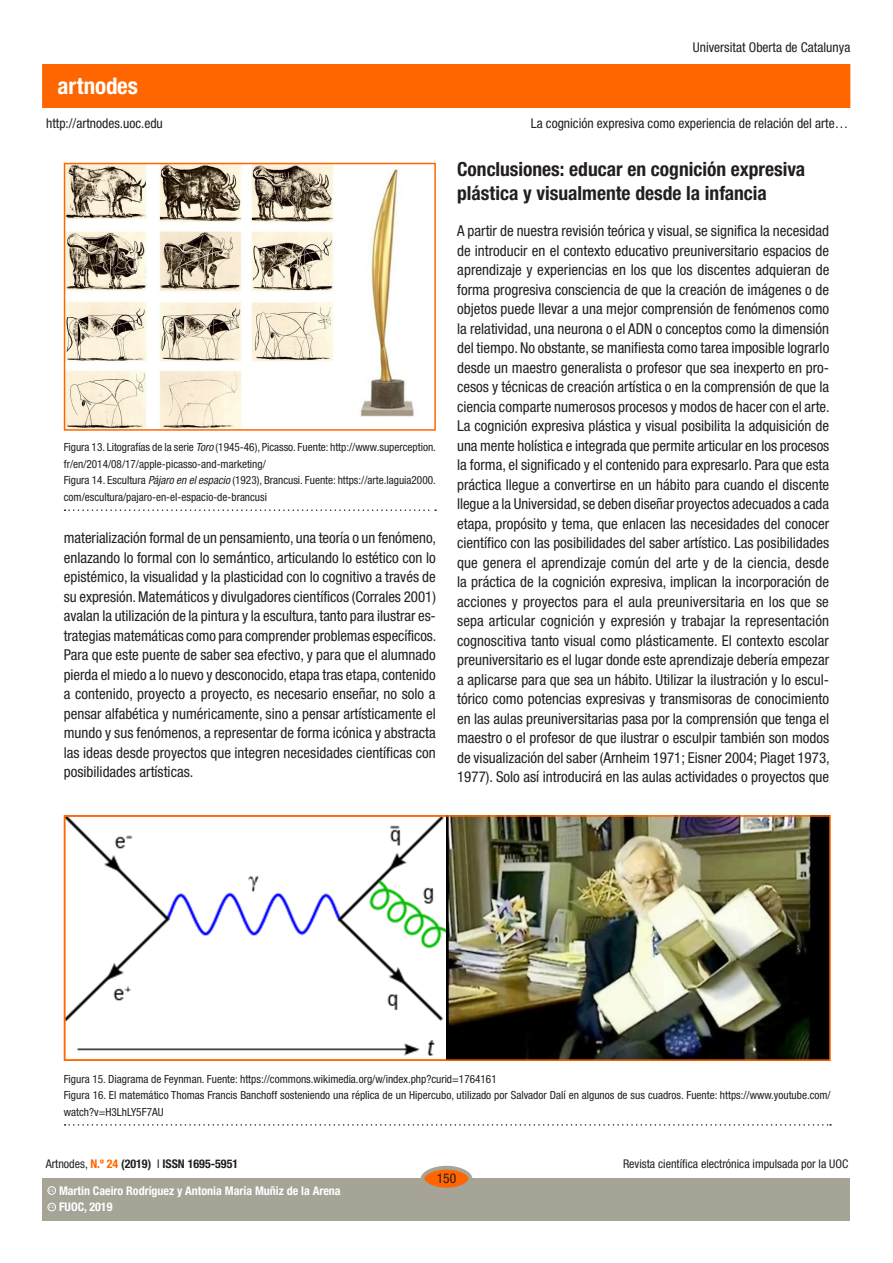
<style>
.page{position:relative;width:893px;height:1263px;background:#fff}
.page>*{position:absolute;margin:0;border:0;box-sizing:border-box;transform-origin:0 0}
.t1{font:700 condensed 22.95px "Helvetica Neue LT Std";color:#fff}
.SUBTITOLS{font:700 condensed 19.5px/24px "Helvetica Neue LT Std";color:#231f20}
.text_general_primerp{font:condensed 15px/19.5px "Helvetica Neue LT Std";color:#231f20;text-align:justify}
.text_general{font:condensed 15px/19.5px "Helvetica Neue LT Std";color:#231f20;text-align:justify}
.t2{font:condensed 13.5px "Helvetica Neue LT Std";color:#231f20}
.t3{font:700 condensed 12px "Helvetica Neue LT Std";color:#fff}
.t4{font:condensed 12px "Helvetica Neue LT Std";color:#231f20}
.t5{font:700 condensed 12px "Helvetica Neue LT Std";color:#231f20}
.PEUSDEFOTO{font:condensed 11.25px/16.5px "Helvetica Neue LT Std";color:#231f20}
.t6{font:600 3.9px "Adobe Caslon Pro";color:#fff}
.s1{font-style:italic}
.s2{font-weight:400}
.s3{color:#f60}
</style>
<div class="page">
<div style="left:43px;top:65px;width:807px;height:42px;background:#f60"></div>
<div style="left:43px;top:1178px;width:807px;height:42px;background:#a6a397"></div>
<div style="left:422px;top:1168px;width:48px;height:21px;background:#f60;border-radius:50%"></div>
<div style="left:421px;top:1166px;width:51px;height:25px;border:4px solid #a6a397;border-radius:50%"></div>
<div style="left:48px;top:1203px;width:8px;height:8px;border:1px solid #fff;border-radius:50%"></div>
<div style="left:48px;top:1186px;width:8px;height:8px;border:1px solid #fff;border-radius:50%"></div>
<svg style="left:65px;top:509px;width:371px;height:2px"></svg>
<img style="left:67px;top:166px;width:266px;height:262px">
<img style="left:360px;top:169px;width:54px;height:248px">
<div style="left:64px;top:163px;width:372px;height:268px;border:2px solid #f60"></div>
<svg style="left:65px;top:1124px;width:766px;height:2px"></svg>
<img style="left:67px;top:818px;width:761px;height:240px">
<div style="left:64px;top:815px;width:767px;height:246px;border:2px solid #f60"></div>
<h1 class="t1" style="left:58px;top:72px;width:82px">artnodes</h1>
<p class="t2" style="left:46px;top:115px;width:118px">http://artnodes.uoc.edu</p>
<p class="PEUSDEFOTO" style="left:64px;top:439px;width:374px">Figura 13. Litografías de la serie <span class="s1">Toro</span> (1945-46), Picasso. Fuente: http://www.superception. fr/en/2014/08/17/apple-picasso-and-marketing/</p>
<p class="PEUSDEFOTO" style="left:64px;top:472px;width:374px">Figura 14. Escultura <span class="s1">Pájaro en el espacio</span> (1923), Brancusi. Fuente: https://arte.laguia2000. com/escultura/pajaro-en-el-espacio-de-brancusi</p>
<p class="text_general" style="left:64px;top:528px;width:374px">materialización formal de un pensamiento, una teoría o un fenómeno, enlazando lo formal con lo semántico, articulando lo estético con lo epistémico, la visualidad y la plasticidad con lo cognitivo a través de su expresión. Matemáticos y divulgadores científicos (Corrales 2001) avalan la utilización de la pintura y la escultura, tanto para ilustrar es&shy;trategias matemáticas como para comprender problemas específicos.<br>Para que este puente de saber sea efectivo, y para que el alumnado pierda el miedo a lo nuevo y desconocido, etapa tras etapa, contenido a contenido, proyecto a proyecto, es necesario enseñar, no solo a pensar alfabética y numéricamente, sino a pensar artísticamente el mundo y sus fenómenos, a representar de forma icónica y abstracta las ideas desde proyectos que integren necesidades científicas con posibilidades artísticas.</p>
<p class="t2" style="left:693px;top:40px;width:159px">Universitat Oberta de Catalunya</p>
<p class="t2" style="left:531px;top:115px;width:319px">La cognición expresiva como experiencia de relación del arte…</p>
<p class="SUBTITOLS" style="left:457px;top:156px;width:349px">Conclusiones: educar en cognición expresiva plástica y visualmente desde la infancia</p>
<p class="text_general_primerp" style="left:457px;top:221px;width:374px">A partir de nuestra revisión teórica y visual, se significa la necesidad de introducir en el contexto educativo preuniversitario espacios de aprendizaje y experiencias en los que los discentes adquieran de forma progresiva consciencia de que la creación de imágenes o de objetos puede llevar a una mejor comprensión de fenómenos como la relatividad, una neurona o el ADN o conceptos como la dimensión del tiempo. No obstante, se manifiesta como tarea imposible lograrlo desde un maestro generalista o profesor que sea inexperto en pro&shy;cesos y técnicas de creación artística o en la comprensión de que la ciencia comparte numerosos procesos y modos de hacer con el arte.<br>La cognición expresiva plástica y visual posibilita la adquisición de una mente holística e integrada que permite articular en los procesos la forma, el significado y el contenido para expresarlo. Para que esta práctica llegue a convertirse en un hábito para cuando el discente llegue a la Universidad, se deben diseñar proyectos adecuados a cada etapa, propósito y tema, que enlacen las necesidades del conocer científico con las posibilidades del saber artístico. Las posibilidades que genera el aprendizaje común del arte y de la ciencia, desde la práctica de la cognición expresiva, implican la incorporación de acciones y proyectos para el aula preuniversitaria en los que se sepa articular cognición y expresión y trabajar la representación cognoscitiva tanto visual como plásticamente. El contexto escolar preuniversitario es el lugar donde este aprendizaje debería empezar a aplicarse para que sea un hábito. Utilizar la ilustración y lo escul&shy;tórico como potencias expresivas y transmisoras de conocimiento en las aulas preuniversitarias pasa por la comprensión que tenga el maestro o el profesor de que ilustrar o esculpir también son modos de visualización del saber (Arnheim 1971; Eisner 2004; Piaget 1973, 1977). Solo así introducirá en las aulas actividades o proyectos que</p>
<p class="PEUSDEFOTO" style="left:64px;top:1070px;width:434px">Figura 15. Diagrama de Feynman. Fuente: https://commons.wikimedia.org/w/index.php?curid=1764161</p>
<p class="PEUSDEFOTO" style="left:64px;top:1087px;width:768px">Figura 16. El matemático Thomas Francis Banchoff sosteniendo una réplica de un Hipercubo, utilizado por Salvador Dalí en algunos de sus cuadros. Fuente: https://www.youtube.com/ watch?v=H3LhLY5F7AU</p>
<p class="t5" style="left:46px;top:1157px;width:194px"><span class="s2">Artnodes,</span> <span class="s3">N.º 24</span> (2019) <span class="s2">I</span> ISSN 1695-5951</p>
<p class="t6" style="left:49px;top:1205px;width:7px">CC</p>
<p class="t3" style="left:59px;top:1200px;width:55px">FUOC, 2019</p>
<p class="t3" style="left:59px;top:1183px;width:283px">Martin Caeiro Rodríguez y Antonia María Muñiz de la Arena</p>
<p class="t6" style="left:49px;top:1188px;width:7px">CC</p>
<p class="t2" style="left:437px;top:1171px;width:21px">150</p>
<p class="t4" style="left:623px;top:1157px;width:227px">Revista científica electrónica impulsada por la UOC</p>
</div>
